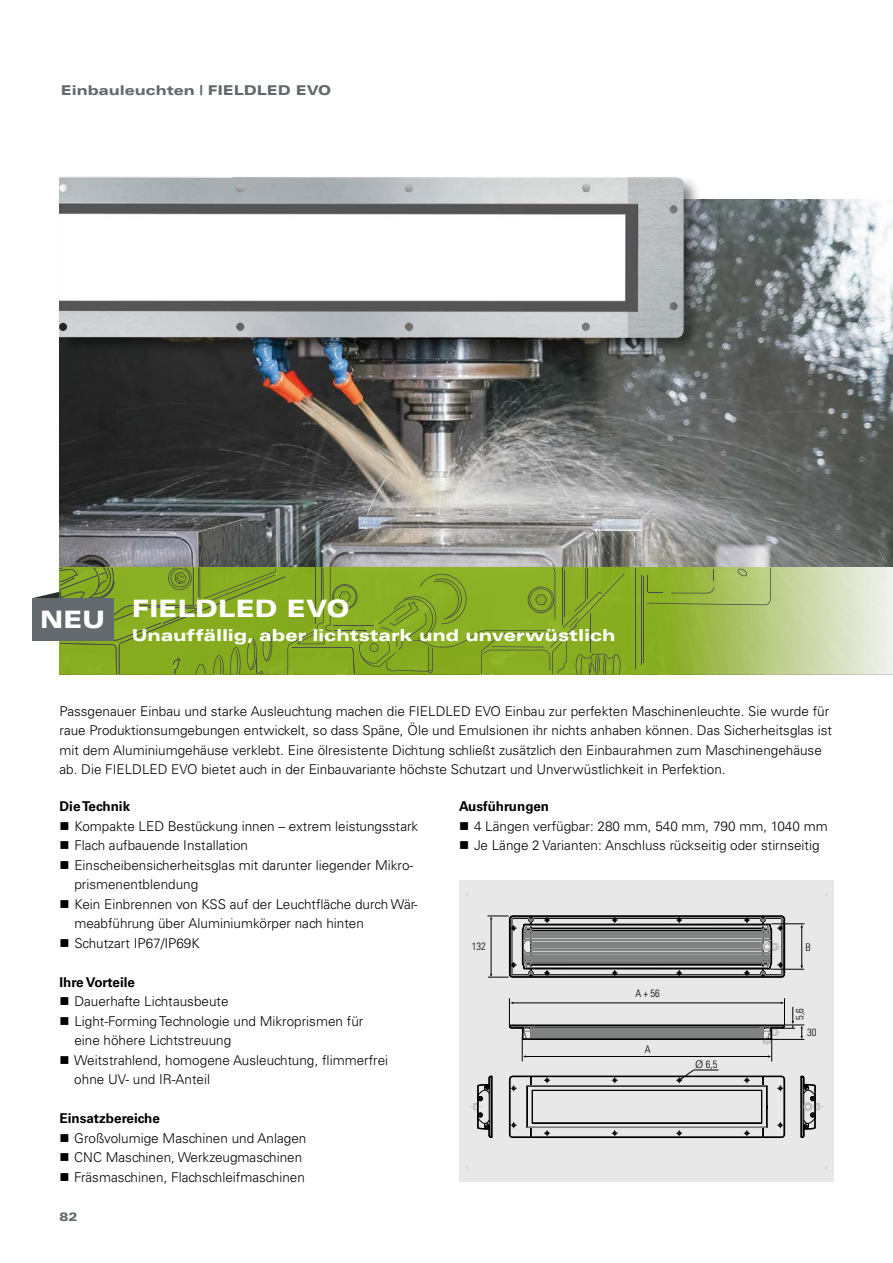
<style>
.page{position:relative;width:893px;height:1263px;background:#fff}
.page>*{position:absolute;margin:0;border:0;box-sizing:border-box;transform-origin:0 0}
.t1{font:900 expanded 24px "Univers LT Std";letter-spacing:-.01em;color:#fff}
.t2{font:900 expanded 16.5px "Univers LT Std";color:#fff}
.t3{font:300 13.5px/19.5px "Univers LT Std";color:#000}
.t4{font:700 13.5px "Univers LT Std";color:#000}
.t5{font:900 expanded 13.5px "Univers LT Std";color:#626a6e}
.t6{font:900 expanded 12px "Univers LT Std";color:#626a6e}
.t7{font:300 condensed 10.5px "Univers LT";color:#000}
.s1{font-family:"Univers LT Std";font-stretch:normal}
</style>
<div class="page">
<img style="left:60px;top:200px;width:833px;height:368px">
<svg style="left:625px;top:568px;width:268px;height:106px;background:#bbcd85"></svg>
<hr style="left:635px;top:568px;width:1px;height:100px;background:#494a4d">
<hr style="left:641px;top:575px;width:1px;height:89px;background:#494a4d">
<hr style="left:643px;top:576px;width:1px;height:87px;background:#494a4d">
<svg style="left:647px;top:568px;width:124px;height:37px;background:#9db84e"></svg>
<img style="left:60px;top:176px;width:643px;height:181px">
<svg style="left:33px;top:568px;width:592px;height:106px;background:#87a92a"></svg>
<div style="left:32px;top:598px;width:81px;height:43px;background:#626a6e"></div>
<div style="left:459px;top:880px;width:374px;height:302px;background:#e9e8e9"></div>
<svg style="left:471px;top:915px;width:352px;height:222px"></svg>
<hr style="left:491px;top:919px;width:1px;height:55px;background:#000">
<p class="t5" style="left:61px;top:82px;width:272px">Einbauleuchten | FIELDLED EVO</p>
<h1 class="t1" style="left:40px;top:606px;width:67px">NEU</h1>
<h1 class="t1" style="left:132px;top:594px;width:219px">FIELDLED EVO</h1>
<p class="t2" style="left:132px;top:625px;width:485px">Unauffällig, aber lichtstark und unverwüstlich</p>
<p class="t3" style="left:60px;top:701px;width:774px">Passgenauer Einbau und starke Ausleuchtung machen die FIELDLED EVO Einbau zur perfekten Maschinenleuchte. Sie wurde für raue Produktionsumgebungen entwickelt, so dass Späne, Öle und Emulsionen ihr nichts anhaben können. Das Sicherheitsglas ist mit dem Aluminiumgehäuse verklebt. Eine ölresistente Dichtung schließt zusätzlich den Einbaurahmen zum Maschinengehäuse ab. Die FIELDLED EVO bietet auch in der Einbauvariante höchste Schutzart und Unverwüstlichkeit in Perfektion.</p>
<p class="t4" style="left:60px;top:799px;width:72px">Die Technik</p>
<p class="t3" style="left:74px;top:816px;width:346px">Kompakte LED Bestückung innen – extrem leistungsstark Flach aufbauende Installation<br>Einscheibensicherheitsglas mit darunter liegender Mikro&shy;prismenentblendung<br>Kein Einbrennen von KSS auf der Leuchtfläche durch Wär&shy;meabführung über Aluminiumkörper nach hinten Schutzart IP67/IP69K</p>
<p class="t4" style="left:59px;top:974px;width:77px">Ihre Vorteile</p>
<p class="t3" style="left:74px;top:992px;width:315px">Dauerhafte Lichtausbeute<br>Light-Forming Technologie und Mikroprismen für eine höhere Lichtstreuung<br>Weitstrahlend, homogene Ausleuchtung, flimmerfrei ohne UV- und IR-Anteil</p>
<p class="t4" style="left:59px;top:1111px;width:102px">Einsatzbereiche</p>
<p class="t3" style="left:74px;top:1128px;width:234px">Großvolumige Maschinen und Anlagen<br>CNC Maschinen, Werkzeugmaschinen<br>Fräsmaschinen, Flachschleifmaschinen</p>
<p class="t6" style="left:60px;top:1209px;width:20px">82</p>
<p class="t4" style="left:459px;top:799px;width:92px">Ausführungen</p>
<p class="t3" style="left:474px;top:816px;width:355px">4 Längen verfügbar: 280 mm, 540 mm, 790 mm, 1040 mm<br>Je Länge 2 Varianten: Anschluss rückseitig oder stirnseitig</p>
<p class="t7" style="left:472px;top:940px;width:15px">132</p>
<p class="t7" style="left:806px;top:941px;width:7px">B</p>
<p class="t7" style="left:635px;top:987px;width:26px">A + 56</p>
<p class="t7" style="left:645px;top:1043px;width:7px">A</p>
<p class="t7" style="left:695px;top:1058px;width:24px"><span class="s1">Ø</span> 6,5</p>
<p class="t7" style="left:794px;top:1020px;width:13px;rotate:-90deg">5,6</p>
<p class="t7" style="left:807px;top:1026px;width:11px">30</p>
</div>
